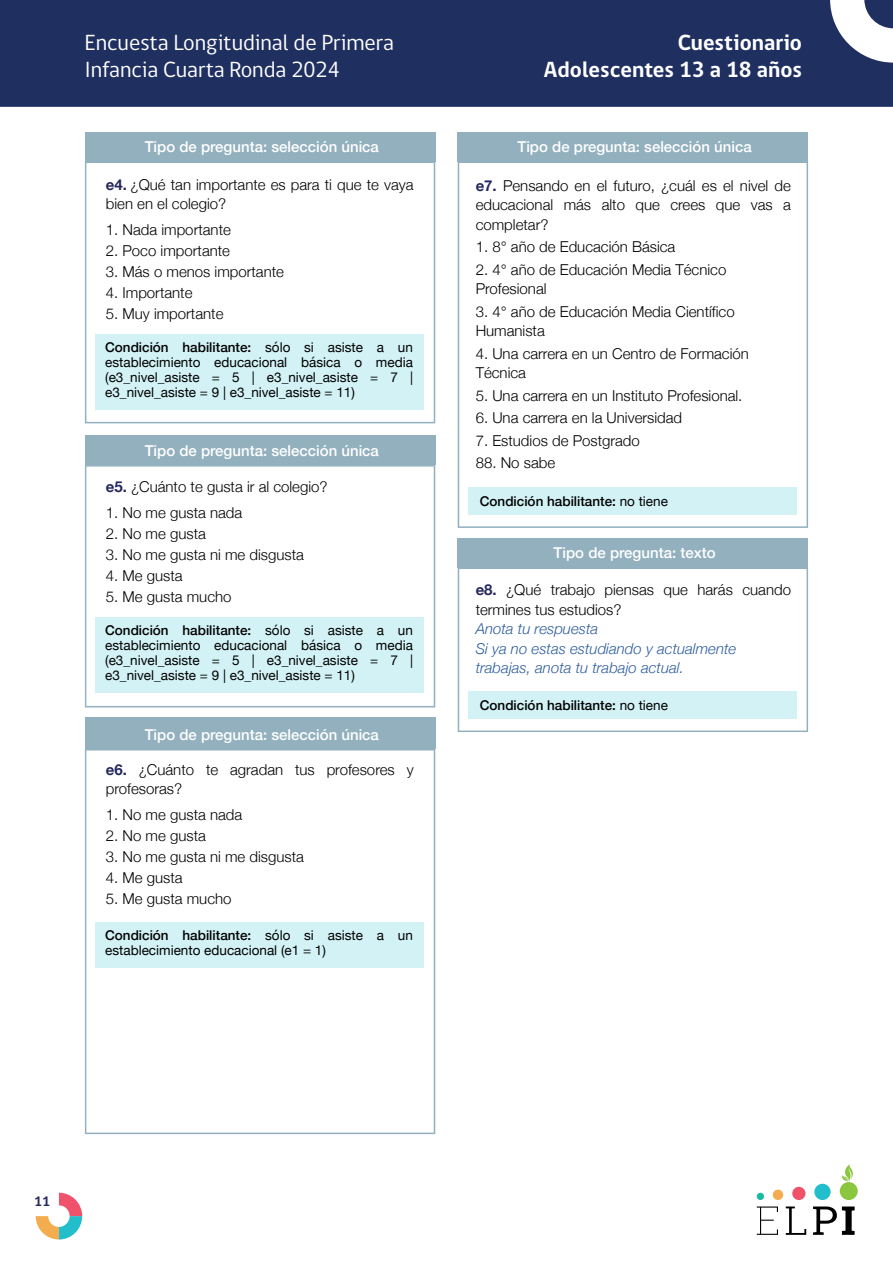
<style>
.page{position:relative;width:893px;height:1263px;background:#fff}
.page>*{position:absolute;margin:0;border:0;box-sizing:border-box;transform-origin:0 0}
.t1{font:22.5px/27px "gob CL";color:#fff}
.t2{font:700 22.5px/27px "gob CL";color:#fff;text-align:right}
.t3{font:300 15px/19.5px "Helvetica Neue";color:#000001}
.t4{font:500 15px "Helvetica Neue";color:#fff}
.t5{font:italic 300 15px/19.5px "Helvetica Neue";color:#2d5d9d}
.t6{font:700 14.1px "gob CL";color:#25285f}
.t7{font:13.5px/15px "Helvetica Neue";color:#000001;text-align:justify}
.t8{font:500 13.5px "Helvetica Neue";color:#000001}
.s1{font-weight:700;color:#25285f}
.s2{font-weight:500}
.s3{font-weight:400}
</style>
<div class="page">
<div style="left:0;top:0;width:893px;height:106px;background:#1f2f60"></div>
<svg style="left:36px;top:1193px;width:46px;height:46px"></svg>
<div style="left:757px;top:1193px;width:7px;height:7px;background:#19baa2;border-radius:50%"></div>
<div style="left:773px;top:1189px;width:10px;height:11px;background:#f4ad4e;border-radius:50%"></div>
<div style="left:792px;top:1187px;width:13px;height:13px;background:#f0516b;border-radius:50%"></div>
<div style="left:814px;top:1184px;width:17px;height:16px;background:#23becc;border-radius:50%"></div>
<div style="left:840px;top:1182px;width:18px;height:18px;background:#8bc640;border-radius:50%"></div>
<svg style="left:842px;top:1164px;width:11px;height:18px"></svg>
<svg style="left:757px;top:1206px;width:21px;height:29px"></svg>
<svg style="left:786px;top:1206px;width:20px;height:29px"></svg>
<svg style="left:813px;top:1206px;width:42px;height:29px"></svg>
<svg style="left:830px;top:0;width:63px;height:63px"></svg>
<div style="left:85px;top:132px;width:350px;height:29px;background:#92b0be"></div>
<svg style="left:85px;top:161px;width:350px;height:262px"></svg>
<div style="left:85px;top:435px;width:350px;height:30px;background:#92b0be"></div>
<svg style="left:85px;top:465px;width:350px;height:242px"></svg>
<div style="left:85px;top:718px;width:350px;height:31px;background:#92b0be"></div>
<svg style="left:85px;top:749px;width:350px;height:385px"></svg>
<div style="left:458px;top:132px;width:350px;height:29px;background:#92b0be"></div>
<svg style="left:458px;top:161px;width:350px;height:367px"></svg>
<div style="left:458px;top:538px;width:350px;height:29px;background:#92b0be"></div>
<svg style="left:458px;top:567px;width:350px;height:165px"></svg>
<div style="left:95px;top:922px;width:329px;height:46px;background:#d3f2f5"></div>
<div style="left:95px;top:617px;width:329px;height:75px;background:#d3f2f5"></div>
<div style="left:95px;top:334px;width:329px;height:75px;background:#d3f2f5"></div>
<div style="left:468px;top:487px;width:329px;height:28px;background:#d3f2f5"></div>
<div style="left:468px;top:691px;width:329px;height:28px;background:#d3f2f5"></div>
<h1 class="t1" style="left:85px;top:30px;width:311px">Encuesta Longitudinal de Primera<br>Infancia Cuarta Ronda 2024</h1>
<h1 class="t2" style="left:544px;top:30px;width:260px">Cuestionario<br>Adolescentes 13 a 18 años</h1>
<p class="t4" style="left:145px;top:135px;width:236px">Tipo de pregunta: selección única</p>
<p class="t3" style="left:106px;top:173px;width:309px"><span class="s1">e4.</span> ¿Qué tan importante es para ti que te vaya bien en el colegio?</p>
<p class="t3" style="left:106px;top:218px;width:127px">1. Nada importante</p>
<p class="t3" style="left:106px;top:239px;width:126px">2. Poco importante</p>
<p class="t3" style="left:106px;top:260px;width:180px">3. Más o menos importante</p>
<p class="t3" style="left:106px;top:281px;width:88px">4. Importante</p>
<p class="t3" style="left:106px;top:302px;width:119px">5. Muy importante</p>
<p class="t7" style="left:105px;top:341px;width:309px"><span class="s2">Condición habilitante:</span> sólo si asiste a un establecimiento educacional básica o media (e3_nivel_asiste = 5 | e3_nivel_asiste = 7 | e3_nivel_asiste = 9 | e3_nivel_asiste = 11)</p>
<p class="t4" style="left:145px;top:438px;width:236px">Tipo de pregunta: selección única</p>
<p class="t3" style="left:106px;top:476px;width:223px"><span class="s1">e5.</span> ¿Cuánto te gusta ir al colegio?</p>
<p class="t3" style="left:106px;top:501px;width:138px">1. No me gusta nada</p>
<p class="t3" style="left:106px;top:522px;width:102px">2. No me gusta</p>
<p class="t3" style="left:106px;top:543px;width:200px">3. No me gusta ni me disgusta</p>
<p class="t3" style="left:106px;top:564px;width:78px">4. Me gusta</p>
<p class="t3" style="left:106px;top:585px;width:127px">5. Me gusta mucho</p>
<p class="t7" style="left:105px;top:624px;width:309px"><span class="s2">Condición habilitante:</span> sólo si asiste a un establecimiento educacional básica o media (e3_nivel_asiste = 5 | e3_nivel_asiste = 7 | e3_nivel_asiste = 9 | e3_nivel_asiste = 11)</p>
<p class="t4" style="left:145px;top:722px;width:236px">Tipo de pregunta: selección única</p>
<p class="t3" style="left:106px;top:758px;width:309px"><span class="s1">e6.</span> ¿Cuánto te agradan tus profesores y profesoras?</p>
<p class="t3" style="left:106px;top:803px;width:138px">1. No me gusta nada</p>
<p class="t3" style="left:106px;top:824px;width:102px">2. No me gusta</p>
<p class="t3" style="left:106px;top:845px;width:200px">3. No me gusta ni me disgusta</p>
<p class="t3" style="left:106px;top:866px;width:78px">4. Me gusta</p>
<p class="t3" style="left:106px;top:887px;width:127px">5. Me gusta mucho</p>
<p class="t7" style="left:105px;top:929px;width:309px"><span class="s2">Condición habilitante:</span> sólo si asiste a un establecimiento educacional (e1 = 1)</p>
<p class="t4" style="left:517px;top:135px;width:236px">Tipo de pregunta: selección única</p>
<p class="t3" style="left:476px;top:175px;width:317px;text-align:justify"><span class="s1">e7.</span> Pensando en el futuro, ¿cuál es el nivel de educacional más alto que crees que vas a completar?</p>
<p class="t3" style="left:476px;top:236px;width:201px">1. 8° año de Educación Básica</p>
<p class="t3" style="left:476px;top:259px;width:252px">2. 4° año de Educación Media Técnico<br>Profesional</p>
<p class="t3" style="left:476px;top:301px;width:260px">3. 4° año de Educación Media Científico<br>Humanista</p>
<p class="t3" style="left:476px;top:343px;width:275px">4. Una carrera en un Centro de Formación<br>Técnica</p>
<p class="t3" style="left:476px;top:385px;width:268px">5. Una carrera en un Instituto Profesional.</p>
<p class="t3" style="left:476px;top:407px;width:208px">6. Una carrera en la Universidad</p>
<p class="t3" style="left:476px;top:430px;width:166px">7. Estudios de Postgrado</p>
<p class="t3" style="left:476px;top:452px;width:81px">88. No sabe</p>
<p class="t8" style="left:480px;top:490px;width:190px">Condición habilitante: <span class="s3">no tiene</span></p>
<p class="t4" style="left:554px;top:541px;width:163px">Tipo de pregunta: texto</p>
<p class="t3" style="left:476px;top:579px;width:317px"><span class="s1">e8.</span> ¿Qué trabajo piensas que harás cuando termines tus estudios?</p>
<p class="t5" style="left:476px;top:618px;width:262px">Anota tu respuesta<br>Si ya no estas estudiando y actualmente trabajas, anota tu trabajo actual.</p>
<p class="t8" style="left:480px;top:694px;width:190px">Condición habilitante: <span class="s3">no tiene</span></p>
<p class="t6" style="left:34px;top:1192px;width:18px">11</p>
</div>
